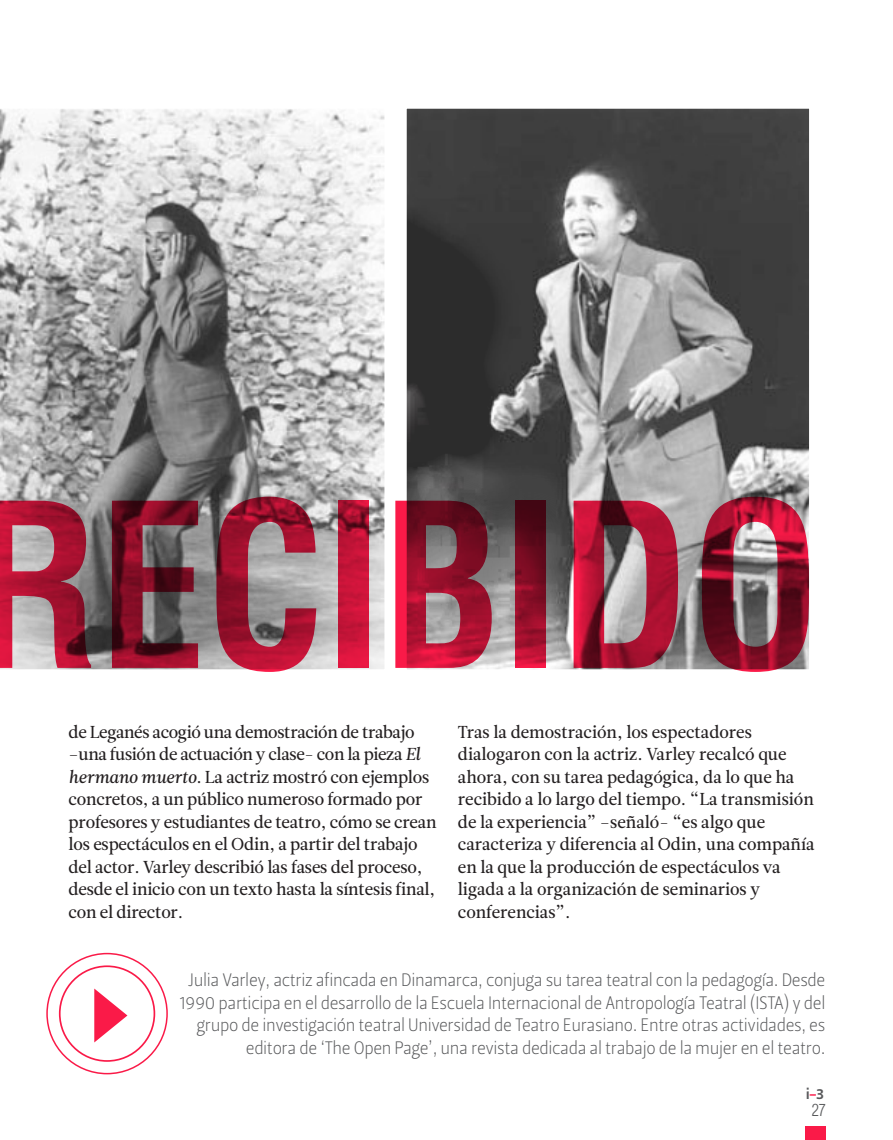
<style>
.page{position:relative;width:893px;height:1140px;background:#fff}
.page>*{position:absolute;margin:0;border:0;box-sizing:border-box;transform-origin:0 0}
.t1{font:700 condensed 222.9px "Helvetica LT Std";letter-spacing:-.015em;color:#fa1a48}
.Texto_corrido_2{font:18px/22.5px "Leitura Sans Grot 1";letter-spacing:-.02em;color:#57585a;text-align:right}
.Texto_corrido{font:17.25px/22.5px "Leitura News Roman 2";letter-spacing:-.01em;color:#231f20}
.t2{font:300 condensed 16.5px "Helvetica LT Std";color:#57585a}
.t3{font:15px "Leitura Sans Grot 3";color:#57585a}
.s1{font-family:"Leitura News Italic 2"}
.s2{color:#fa1a48}
</style>
<div class="page">
<div style="left:805px;top:1126px;width:21px;height:14px;background:#fa1a48"></div>
<svg style="left:0;top:109px;width:385px;height:345px"></svg>
<svg style="left:406px;top:108px;width:404px;height:346px;background:#5e5e5e"></svg>
<div style="left:0;top:454px;width:849px;height:258px;background:#fff;opacity:.75"></div>
<div style="left:46px;top:952px;width:122px;height:122px;border:2px solid #fa1a48;border-radius:50%"></div>
<div style="left:59px;top:965px;width:96px;height:96px;border:2px solid #fa1a48;border-radius:50%"></div>
<svg style="left:94px;top:988px;width:33px;height:54px"></svg>
<h1 class="t1" style="left:-33px;top:447px;width:856px">RECIBIDO</h1>
<p class="Texto_corrido" style="left:69px;top:723px;width:370px">de Leganés acogió una demostración de trabajo –una fusión de actuación y clase- con la pieza <span class="s1">El hermano muerto</span>. La actriz mostró con ejemplos concretos, a un público numeroso formado por profesores y estudiantes de teatro, cómo se crean los espectáculos en el Odin, a partir del trabajo del actor. Varley describió las fases del proceso, desde el inicio con un texto hasta la síntesis final, con el director.</p>
<p class="Texto_corrido" style="left:458px;top:723px;width:358px">Tras la demostración, los espectadores dialogaron con la actriz. Varley recalcó que ahora, con su tarea pedagógica, da lo que ha recibido a lo largo del tiempo. “La transmisión de la experiencia” –señaló- “es algo que caracteriza y diferencia al Odin, una compañía en la que la producción de espectáculos va ligada a la organización de seminarios y conferencias”.</p>
<p class="Texto_corrido_2" style="left:180px;top:971px;width:647px">Julia Varley, actriz afincada en Dinamarca, conjuga su tarea teatral con la pedagogía. Desde 1990 participa en el desarrollo de la Escuela Internacional de Antropología Teatral (ISTA) y del grupo de investigación teatral Universidad de Teatro Eurasiano. Entre otras actividades, es editora de ‘The Open Page’, una revista dedicada al trabajo de la mujer en el teatro.</p>
<p class="t3" style="left:806px;top:1088px;width:19px">i<span class="s2">-</span>3</p>
<p class="t2" style="left:812px;top:1099px;width:16px">27</p>
</div>
